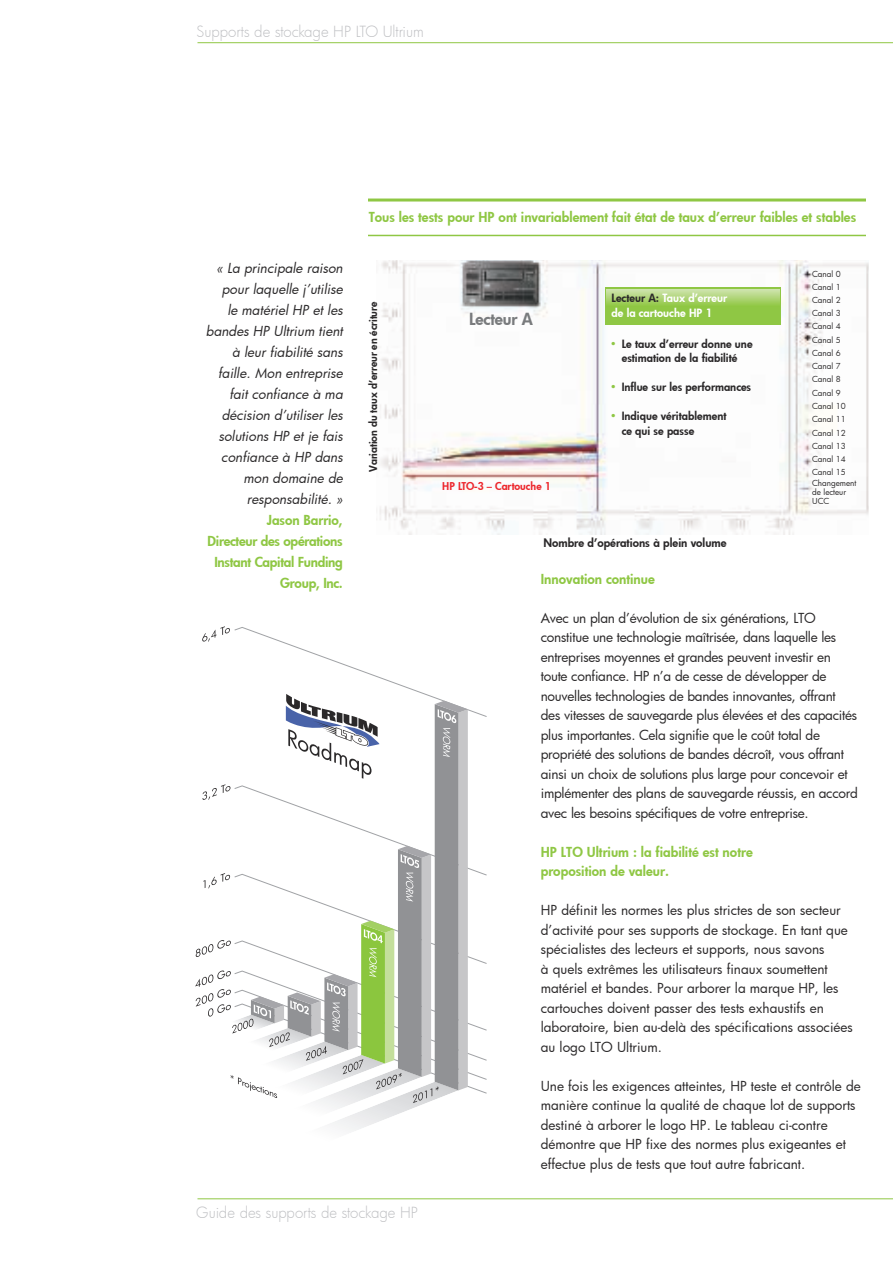
<style>
.page{position:relative;width:893px;height:1263px;background:#fff}
.page>*{position:absolute;margin:0;border:0;box-sizing:border-box;transform-origin:0 0}
.t1{font:800 16.35px "Futura";letter-spacing:-.01em;color:#797b7d}
.t2{font:300 15px "Futura";letter-spacing:-.005em;color:#bebfc2}
.t3{font:13.5px/19.5px "Futura";color:#2b292a}
.t4{font:13.5px/19.5px "Futura";letter-spacing:-.02em;color:#2b292a}
.t5{font:italic 13.5px/21px "Futura";color:#2b292a;text-align:right}
.t6{font:800 13.5px/19.5px "Futura";color:#8fc744}
.t7{font:800 13.5px/21px "Futura";letter-spacing:-.02em;color:#8fc744;text-align:right}
.t8{font:800 11.55px "Futura";color:#2b292a}
.t9{font:800 11.1px/14.5px "Futura";color:#2b292a;text-align:center}
.t10{font:800 11.1px/14.5px "Futura";color:#fff}
.t11{font:800 10.65px "Futura";letter-spacing:-.005em;color:#2b292a}
.t12{font:800 10.65px "Futura";color:#ed272d}
.t13{font:8.1px/13.4px "Futura";color:#2b292a}
.s1{color:#2b292a}
.s2{color:#8fc744}
</style>
<div class="page">
<hr style="left:197px;top:1198px;width:696px;height:1px;background:#8fc744">
<hr style="left:197px;top:42px;width:696px;height:1px;background:#8fc744">
<img style="left:376px;top:261px;width:492px;height:273px">
<div style="left:605px;top:288px;width:176px;height:37px;background:#8fc744"></div>
<svg style="left:607px;top:289px;width:172px;height:15px;background:#b4d781"></svg>
<svg style="left:234px;top:627px;width:253px;height:467px"></svg>
<svg style="left:202px;top:626px;width:28px;height:16px"></svg>
<svg style="left:195px;top:694px;width:273px;height:437px"></svg>
<hr style="left:368px;top:235px;width:498px;height:1px;background:#8fc744">
<hr style="left:368px;top:199px;width:498px;height:3px;background:#8fc744">
<p class="t2" style="left:196px;top:25px;width:229px">Supports de stockage HP LTO Ultrium</p>
<p class="t5" style="left:206px;top:259px;width:138px">« La principale raison pour laquelle j’utilise<br>le matériel HP et les bandes HP Ultrium tient à leur fiabilité sans faille. Mon entreprise fait confiance à ma décision d’utiliser les solutions HP et je fais confiance à HP dans mon domaine de responsabilité. »</p>
<p class="t7" style="left:207px;top:511px;width:137px">Jason Barrio,<br>Directeur des opérations<br>Instant Capital Funding<br>Group, Inc.</p>
<p class="t6" style="left:369px;top:208px;width:489px">Tous les tests pour HP ont invariablement fait état de taux d’erreur faibles et stables</p>
<p class="t11" style="left:368px;top:472px;width:172px;rotate:-90deg">Variation du taux d’erreur en écriture</p>
<p class="t1" style="left:469px;top:311px;width:65px">Lecteur A</p>
<p class="t12" style="left:442px;top:481px;width:110px">HP LTO-3 – Cartouche 1</p>
<p class="t10" style="left:611px;top:292px;width:117px"><span class="s1">Lecteur A:</span> Taux d’erreur de la cartouche HP 1</p>
<p class="t9" style="left:610px;top:337px;width:144px"><span class="s2">•</span> Le taux d’erreur donne une estimation de la fiabilité</p>
<p class="t9" style="left:610px;top:380px;width:142px"><span class="s2">•</span> Influe sur les performances</p>
<p class="t9" style="left:622px;top:410px;width:106px;text-align:left;text-indent:-12px"><span class="s2">•</span> Indique véritablement ce qui se passe</p>
<p class="t8" style="left:543px;top:537px;width:185px">Nombre d’opérations à plein volume</p>
<p class="t13" style="left:812px;top:268px;width:30px">Canal 0<br>Canal 1</p>
<p class="t13" style="left:812px;top:294px;width:35px">Canal 2<br>Canal 3<br>Canal 4<br>Canal 5<br>Canal 6<br>Canal 7<br>Canal 8<br>Canal 9<br>Canal 10<br>Canal 11<br>Canal 12<br>Canal 13<br>Canal 14<br>Canal 15</p>
<p class="t13" style="left:812px;top:480px;width:46px;line-height:8.4px">Changement de lecteur</p>
<p class="t13" style="left:812px;top:495px;width:18px">UCC</p>
<p class="t6" style="left:541px;top:570px;width:116px">Innovation continue</p>
<p class="t4" style="left:541px;top:609px;width:319px">Avec un plan d’évolution de six générations, LTO constitue une technologie maîtrisée, dans laquelle les entreprises moyennes et grandes peuvent investir en toute confiance. HP n’a de cesse de développer de nouvelles technologies de bandes innovantes, offrant des vitesses de sauvegarde plus élevées et des capacités plus importantes. Cela signifie que le coût total de propriété des solutions de bandes décroît, vous offrant ainsi un choix de solutions plus large pour concevoir et implémenter des plans de sauvegarde réussis, en accord avec les besoins spécifiques de votre entreprise.</p>
<p class="t6" style="left:541px;top:843px;width:214px">HP LTO Ultrium : la fiabilité est notre proposition de valeur.</p>
<p class="t3" style="left:541px;top:902px;width:314px">HP définit les normes les plus strictes de son secteur d’activité pour ses supports de stockage. En tant que spécialistes des lecteurs et supports, nous savons<br>à quels extrêmes les utilisateurs finaux soumettent matériel et bandes. Pour arborer la marque HP, les cartouches doivent passer des tests exhaustifs en laboratoire, bien au-delà des spécifications associées au logo LTO Ultrium.</p>
<p class="t3" style="left:541px;top:1077px;width:322px">Une fois les exigences atteintes, HP teste et contrôle de manière continue la qualité de chaque lot de supports destiné à arborer le logo HP. Le tableau ci-contre démontre que HP fixe des normes plus exigeantes et effectue plus de tests que tout autre fabricant.</p>
<p class="t2" style="left:196px;top:1206px;width:223px">Guide des supports de stockage HP</p>
</div>
